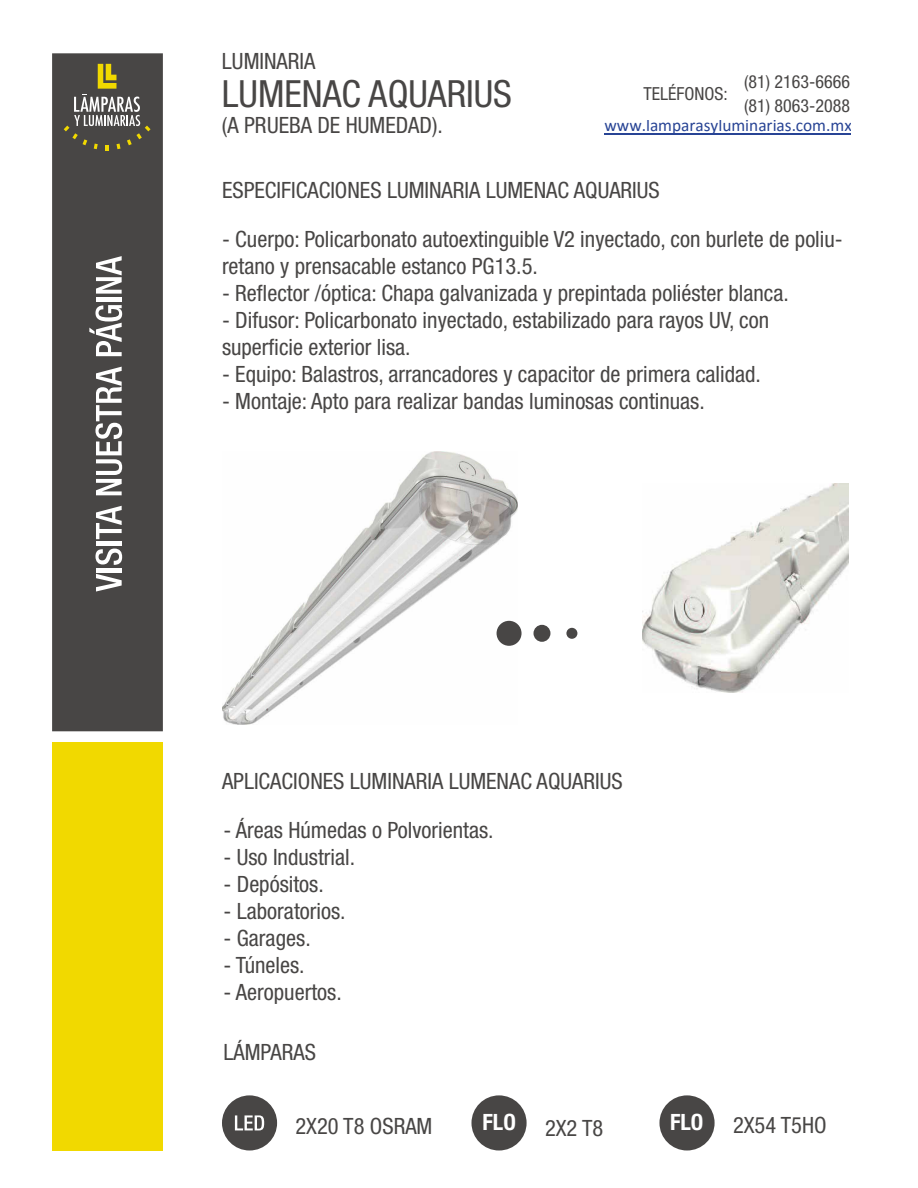
<style>
.page{position:relative;width:918px;height:1188px;background:#fff}
.page>*{position:absolute;margin:0;border:0;box-sizing:border-box;transform-origin:0 0}
.t1{font:condensed 37.5px "Helvetica Neue LT Std";color:#484645}
.t2{font:condensed 22.5px/27px "Helvetica Neue LT Std";color:#484645}
.t3{font:700 condensed 22.5px "Helvetica Neue LT Std";color:#fff}
.t4{font:condensed 18px/24px "Helvetica Neue LT Std";color:#484645}
.t5{font:17.4px "Calibri";color:#284495}
</style>
<div class="page">
<div style="left:222px;top:1095px;width:55px;height:56px;background:#484645;border-radius:50%"></div>
<svg style="left:235px;top:1115px;width:29px;height:15px"></svg>
<div style="left:471px;top:1095px;width:56px;height:56px;background:#484645;border-radius:50%"></div>
<div style="left:659px;top:1095px;width:56px;height:56px;background:#484645;border-radius:50%"></div>
<div style="left:52px;top:53px;width:111px;height:678px;background:#484645"></div>
<div style="left:52px;top:742px;width:111px;height:409px;background:#f1d900"></div>
<svg style="left:96px;top:574px;width:26px;height:18px"></svg>
<hr style="left:96px;top:568px;width:26px;height:4px;background:#fff">
<svg style="left:95px;top:549px;width:27px;height:16px"></svg>
<hr style="left:96px;top:541px;width:26px;height:4px;background:#fff">
<svg style="left:96px;top:506px;width:26px;height:33px"></svg>
<svg style="left:95px;top:367px;width:27px;height:128px"></svg>
<svg style="left:89px;top:305px;width:33px;height:51px"></svg>
<hr style="left:96px;top:298px;width:26px;height:4px;background:#fff">
<svg style="left:96px;top:256px;width:26px;height:38px"></svg>
<svg style="left:64px;top:95px;width:87px;height:56px;background:#6a6860"></svg>
<svg style="left:98px;top:64px;width:19px;height:25px"></svg>
<hr style="left:604px;top:133px;width:246px;height:1px;background:#284495">
<img style="left:643px;top:483px;width:206px;height:210px">
<img style="left:222px;top:451px;width:295px;height:274px">
<div style="left:497px;top:621px;width:25px;height:25px;background:#484645;border-radius:50%"></div>
<div style="left:534px;top:625px;width:16px;height:17px;background:#484645;border-radius:50%"></div>
<div style="left:566px;top:628px;width:11px;height:11px;background:#484645;border-radius:50%"></div>
<p class="t2" style="left:222px;top:48px;width:95px">LUMINARIA</p>
<h1 class="t1" style="left:222px;top:72px;width:292px">LUMENAC AQUARIUS</h1>
<p class="t2" style="left:222px;top:111px;width:222px">(A PRUEBA DE HUMEDAD).</p>
<p class="t4" style="left:744px;top:70px;width:107px">(81) 2163-6666 (81) 8063-2088</p>
<p class="t4" style="left:644px;top:82px;width:86px">TELÉFONOS:</p>
<p class="t5" style="left:604px;top:113px;width:249px">www.lamparasyluminarias.com.mx</p>
<p class="t2" style="left:222px;top:176px;width:439px">ESPECIFICACIONES LUMINARIA LUMENAC AQUARIUS</p>
<p class="t2" style="left:222px;top:225px;width:622px">- Cuerpo: Policarbonato autoextinguible V2 inyectado, con burlete de poliu&shy;retano y prensacable estanco PG13.5.</p>
<p class="t2" style="left:222px;top:279px;width:568px">- Reflector /óptica: Chapa galvanizada y prepintada poliéster blanca.</p>
<p class="t2" style="left:222px;top:306px;width:549px">- Difusor: Policarbonato inyectado, estabilizado para rayos UV, con superficie exterior lisa.</p>
<p class="t2" style="left:222px;top:360px;width:540px">- Equipo: Balastros, arrancadores y capacitor de primera calidad.</p>
<p class="t2" style="left:222px;top:387px;width:484px">- Montaje: Apto para realizar bandas luminosas continuas.</p>
<p class="t2" style="left:222px;top:767px;width:402px">APLICACIONES LUMINARIA LUMENAC AQUARIUS</p>
<p class="t2" style="left:224px;top:816px;width:272px">- Áreas Húmedas o Polvorientas.</p>
<p class="t2" style="left:224px;top:843px;width:133px">- Uso Industrial.</p>
<p class="t2" style="left:224px;top:870px;width:102px">- Depósitos.</p>
<p class="t2" style="left:224px;top:897px;width:124px">- Laboratorios.</p>
<p class="t2" style="left:224px;top:924px;width:89px">- Garages.</p>
<p class="t2" style="left:224px;top:951px;width:83px">- Túneles.</p>
<p class="t2" style="left:224px;top:978px;width:120px">- Aeropuertos.</p>
<p class="t2" style="left:224px;top:1038px;width:94px">LÁMPARAS</p>
<p class="t3" style="left:483px;top:1109px;width:35px">FLO</p>
<p class="t3" style="left:670px;top:1109px;width:35px">FLO</p>
<p class="t2" style="left:296px;top:1113px;width:138px">2X20 T8 OSRAM</p>
<p class="t2" style="left:545px;top:1114px;width:60px">2X2 T8</p>
<p class="t2" style="left:733px;top:1111px;width:95px">2X54 T5HO</p>
</div>
